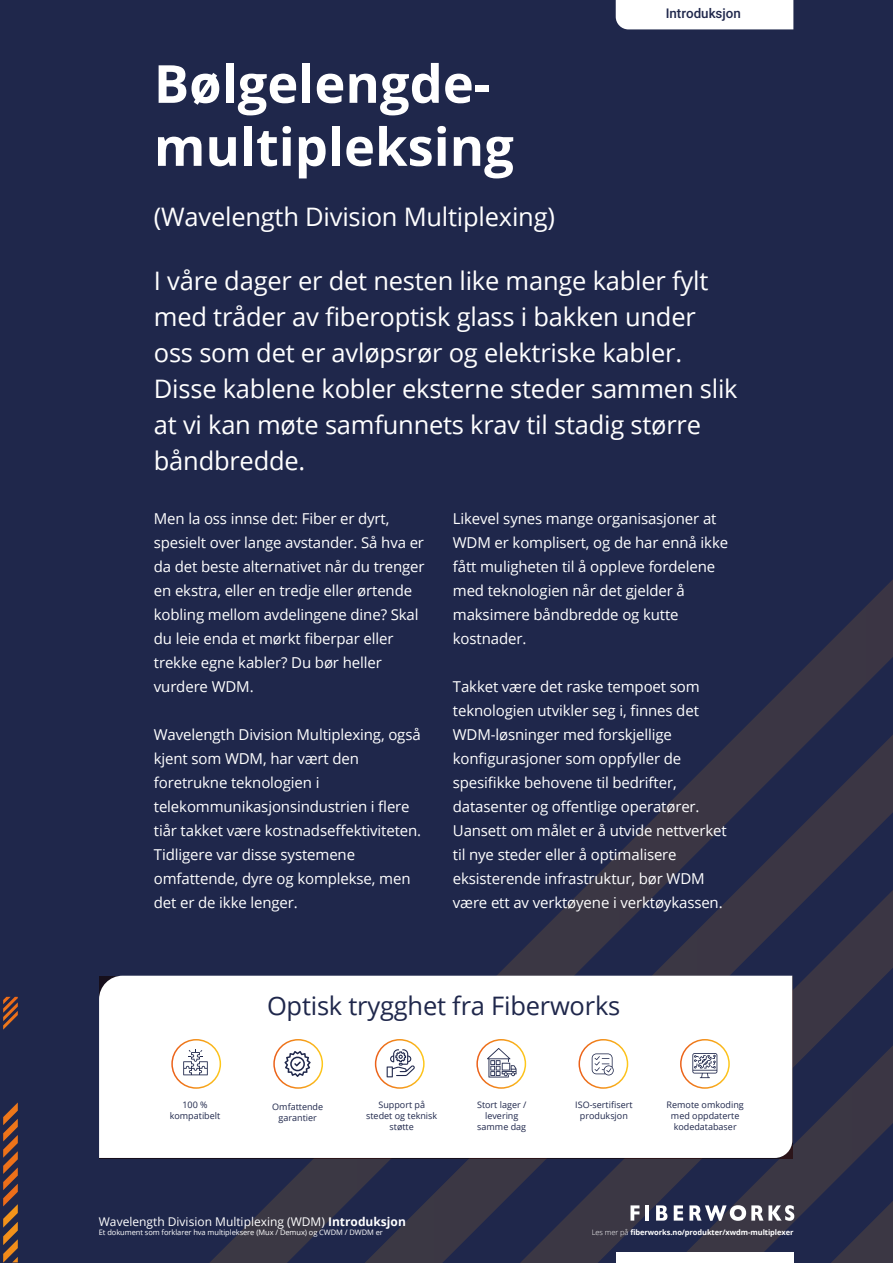
<style>
.page{position:relative;width:893px;height:1263px;background:#1f274b}
.page>*{position:absolute;margin:0;border:0;box-sizing:border-box;transform-origin:0 0}
.t1{font:700 52.5px/63px "Open Sans";color:#fff}
.t2{font:25.5px/36px "Open Sans";letter-spacing:-.01em;color:#fff}
.t3{font:25.5px "Open Sans";letter-spacing:-.01em;color:#1f274b}
.t4{font:15px/24px "Open Sans";letter-spacing:-.01em;color:#fff}
.t5{font:500 13.35px "Roboto";color:#1f274b}
.t6{font:12px "Open Sans";color:#fff}
.t7{font:9px/10.8px "Open Sans";color:#1f274b;text-align:center}
.t8{font:7.5px "Open Sans";letter-spacing:-.01em;color:#fff}
.t9{font:700 7.5px "Open Sans";letter-spacing:-.01em;color:#fff}
.s1{font-weight:700}
.s2{font-weight:300}
</style>
<div class="page">
<svg style="left:119px;top:580px;width:774px;height:683px"></svg>
<div style="left:99px;top:976px;width:693px;height:182px;background:#fff"></div>
<div style="left:680px;top:1039px;width:50px;height:50px;border:2px solid #fff;border-radius:50%"></div>
<div style="left:578px;top:1039px;width:50px;height:50px;border:2px solid #fff;border-radius:50%"></div>
<div style="left:476px;top:1039px;width:50px;height:50px;border:2px solid #fff;border-radius:50%"></div>
<div style="left:375px;top:1039px;width:50px;height:50px;border:2px solid #fff;border-radius:50%"></div>
<div style="left:273px;top:1039px;width:50px;height:50px;border:2px solid #fff;border-radius:50%"></div>
<div style="left:171px;top:1039px;width:50px;height:50px;border:2px solid #fff;border-radius:50%"></div>
<svg style="left:183px;top:1049px;width:25px;height:26px"></svg>
<svg style="left:284px;top:1051px;width:27px;height:26px"></svg>
<svg style="left:387px;top:1049px;width:28px;height:28px"></svg>
<svg style="left:487px;top:1048px;width:29px;height:29px"></svg>
<svg style="left:692px;top:1053px;width:25px;height:25px"></svg>
<svg style="left:592px;top:1053px;width:22px;height:22px"></svg>
<div style="left:616px;top:0;width:177px;height:29px;background:#fff"></div>
<div style="left:616px;top:1252px;width:178px;height:11px;background:#fff"></div>
<svg style="left:630px;top:1205px;width:9px;height:15px"></svg>
<hr style="left:646px;top:1205px;width:3px;height:15px;background:#fff">
<svg style="left:656px;top:1205px;width:11px;height:15px"></svg>
<svg style="left:674px;top:1205px;width:9px;height:15px"></svg>
<svg style="left:689px;top:1205px;width:105px;height:16px;background:#94949f"></svg>
<svg style="left:3px;top:997px;width:15px;height:265px"></svg>
<p class="t5" style="left:666px;top:4px;width:77px">Introduksjon</p>
<h1 class="t1" style="left:154px;top:51px;width:361px">Bølgelengde&shy;multipleksing</h1>
<h2 class="t2" style="left:154px;top:198px;width:403px">(Wavelength Division Multiplexing)</h2>
<p class="t2" style="left:154px;top:262px;width:585px">I våre dager er det nesten like mange kabler fylt med tråder av fiberoptisk glass i bakken under oss som det er avløpsrør og elektriske kabler.<br>Disse kablene kobler eksterne steder sammen slik at vi kan møte samfunnets krav til stadig større båndbredde.</p>
<p class="t4" style="left:154px;top:506px;width:272px">Men la oss innse det: Fiber er dyrt, spesielt over lange avstander. Så hva er da det beste alternativet når du trenger en ekstra, eller en tredje eller ørtende kobling mellom avdelingene dine? Skal du leie enda et mørkt fiberpar eller trekke egne kabler? Du bør heller vurdere WDM.</p>
<p class="t4" style="left:154px;top:722px;width:269px">Wavelength Division Multiplexing, også kjent som WDM, har vært den foretrukne teknologien i telekommunikasjonsindustrien i flere tiår takket være kostnadseffektiviteten.<br>Tidligere var disse systemene omfattende, dyre og komplekse, men det er de ikke lenger.</p>
<p class="t4" style="left:453px;top:506px;width:277px">Likevel synes mange organisasjoner at<br>WDM er komplisert, og de har ennå ikke fått muligheten til å oppleve fordelene med teknologien når det gjelder å maksimere båndbredde og kutte kostnader.</p>
<p class="t4" style="left:453px;top:674px;width:275px">Takket være det raske tempoet som teknologien utvikler seg i, finnes det WDM-løsninger med forskjellige konfigurasjoner som oppfyller de spesifikke behovene til bedrifter, datasenter og offentlige operatører.<br>Uansett om målet er å utvide nettverket til nye steder eller å optimalisere eksisterende infrastruktur, bør WDM være ett av verktøyene i verktøykassen.</p>
<h2 class="t3" style="left:267px;top:988px;width:355px">Optisk trygghet fra Fiberworks</h2>
<p class="t7" style="left:170px;top:1099px;width:52px">100 % kompatibelt</p>
<p class="t7" style="left:272px;top:1101px;width:52px">Omfattende garantier</p>
<p class="t7" style="left:366px;top:1099px;width:73px">Support på stedet og teknisk støtte</p>
<p class="t7" style="left:477px;top:1099px;width:51px">Stort lager / levering samme dag</p>
<p class="t7" style="left:575px;top:1099px;width:59px">ISO-sertifisert produksjon</p>
<p class="t7" style="left:667px;top:1099px;width:79px">Remote omkoding med oppdaterte kodedatabaser</p>
<p class="t6" style="left:99px;top:1213px;width:308px">Wavelength Division Multiplexing (WDM) <span class="s1">Introduksjon</span></p>
<p class="t8" style="left:99px;top:1227px;width:285px">Et dokument som forklarer hva multipleksere (Mux / Demux) og CWDM / DWDM er</p>
<p class="t9" style="left:592px;top:1227px;width:203px"><span class="s2">Les mer på</span> fiberworks.no/produkter/xwdm-multiplexer</p>
</div>
